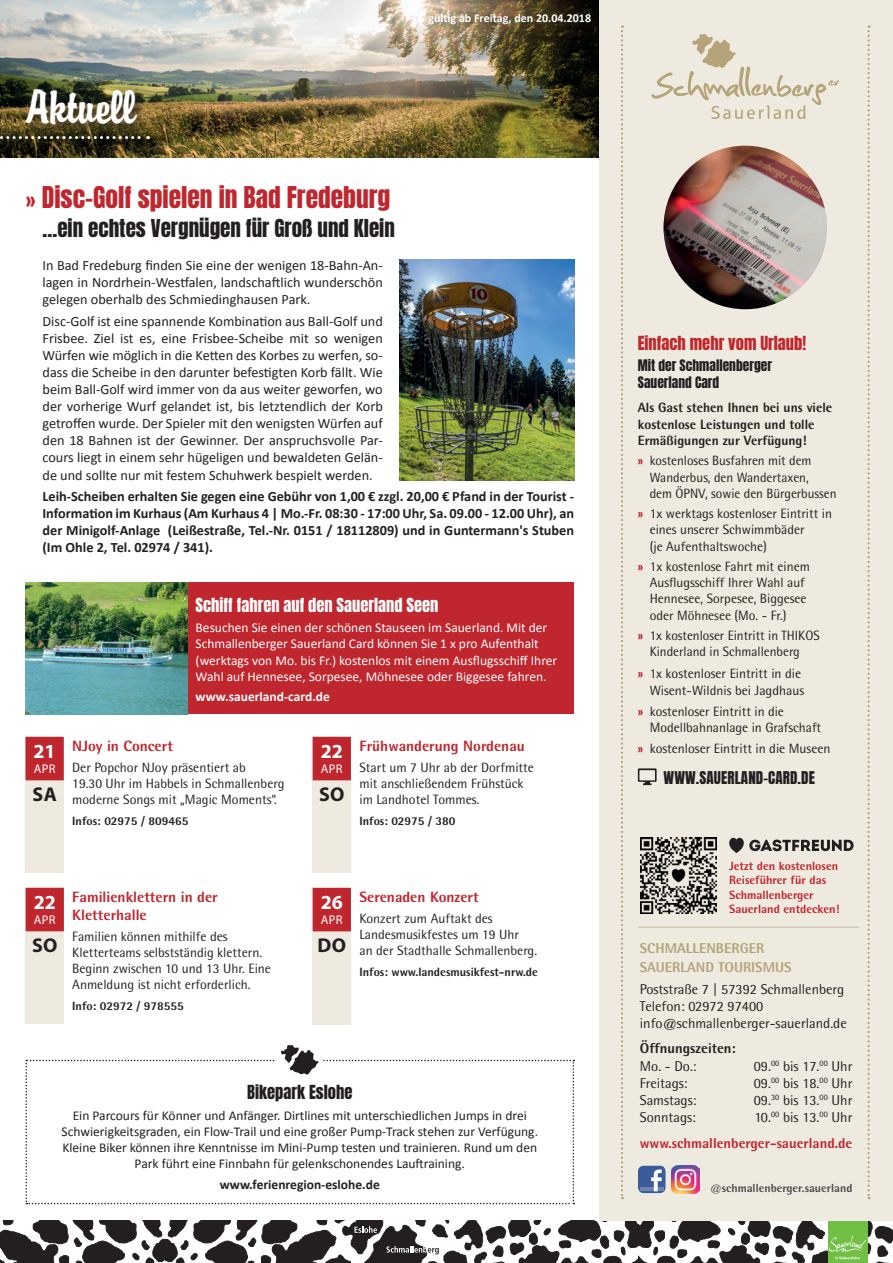
<style>
.page{position:relative;width:893px;height:1263px;background:#fff}
.page>*{position:absolute;margin:0;border:0;box-sizing:border-box;transform-origin:0 0}
.t1{font:42px "Brody";color:#fff}
.t2{font:25.5px "Anton";color:#c0262d}
.t3{font:21px "Anton";color:#231f20}
.t4{font:700 19.95px "Myriad Pro";color:#fff}
.t5{font:700 19.95px "Myriad Pro";letter-spacing:.02em;color:#231f20}
.t6{font:16.5px "Anton";color:#fff}
.t7{font:16.5px "Anton";color:#c0262d}
.t8{font:16.5px "Anton";color:#231f20}
.t9{font:800 15px/18px "Rotis Semi Sans Std";color:#c0262d}
.t10{font:15px "Anton";letter-spacing:.01em;color:#231f20}
.t11{font:14.25px/17.1px "Calibri";color:#231f20;text-align:justify}
.t12{font:700 14.25px/17.1px "Calibri";color:#231f20;text-align:justify}
.t13{font:14.25px/17.1px "Rotis Semi Sans Std";color:#231f20}
.t14{font:800 14.25px/25.7px "Rotis Semi Sans Std";color:#c0262d;text-align:right}
.t15{font:800 14.25px/19.5px "Rotis Semi Sans Std";color:#b5a379}
.t16{font:800 14.25px "Rotis Semi Sans Std";color:#231f20}
.t17{font:13.5px/16.2px "Rotis Semi Sans Std";color:#231f20}
.t18{font:13.5px/16.2px "Calibri";color:#231f20;text-align:center}
.t19{font:13.5px/16.2px "Calibri";color:#fff}
.t20{font:800 13.5px/16.2px "Rotis Semi Sans Std";color:#231f20}
.t21{font:13.5px/16.5px "Anton";color:#231f20}
.t22{font:700 13.5px "Calibri";color:#231f20}
.t23{font:700 13.5px "Calibri";color:#fff}
.t24{font:12.6px "Myriad Pro";letter-spacing:.02em;color:#fff}
.t25{font:800 12px "Rotis Semi Sans Std";color:#231f20}
.t26{font:800 12px/14.4px "Rotis Semi Sans Std";color:#c0262d}
.t27{font:700 12px "Calibri";color:#fff}
.t28{font:800 11.7px "Rotis Semi Sans Std";color:#4b4c4d}
.s1{font-family:"Rotis Semi Sans Std";font-weight:800}
.s2{font-weight:800;color:#c0262d}
.s3{font-weight:400;color:#231f20}
</style>
<div class="page">
<img style="left:0;top:0;width:600px;height:157px">
<svg style="left:0;top:1220px;width:893px;height:43px"></svg>
<hr style="left:828px;top:1260px;width:39px;height:3px;background:#71bf44">
<div style="left:600px;top:0;width:293px;height:1220px;background:#efeae0"></div>
<svg style="left:621px;top:26px;width:2px;height:1173px"></svg>
<svg style="left:867px;top:26px;width:3px;height:1173px"></svg>
<img style="left:663px;top:146px;width:164px;height:163px;border-radius:82px">
<div style="left:313px;top:888px;width:38px;height:137px;background:#efeae0"></div>
<div style="left:313px;top:888px;width:38px;height:43px;background:#c0262d"></div>
<div style="left:313px;top:737px;width:38px;height:136px;background:#efeae0"></div>
<div style="left:313px;top:737px;width:38px;height:43px;background:#c0262d"></div>
<div style="left:26px;top:737px;width:38px;height:136px;background:#efeae0"></div>
<div style="left:26px;top:737px;width:38px;height:43px;background:#c0262d"></div>
<div style="left:426px;top:12px;width:171px;height:19px;background:#231f20;opacity:.3"></div>
<img style="left:672px;top:1165px;width:28px;height:28px">
<svg style="left:638px;top:1165px;width:28px;height:28px"></svg>
<div style="left:187px;top:582px;width:387px;height:132px;background:#c0262d"></div>
<img style="left:26px;top:582px;width:161px;height:132px">
<img style="left:400px;top:259px;width:174px;height:221px">
<div style="left:26px;top:887px;width:38px;height:137px;background:#efeae0"></div>
<div style="left:26px;top:888px;width:38px;height:43px;background:#c0262d"></div>
<svg style="left:651px;top:34px;width:188px;height:85px"></svg>
<div style="left:0;top:132px;width:162px;height:20px;background:#231f20;opacity:.75"></div>
<svg style="left:0;top:136px;width:149px;height:3px"></svg>
<div style="left:21px;top:85px;width:128px;height:53px;background:#231f20;opacity:.75"></div>
<img style="left:641px;top:838px;width:75px;height:75px">
<svg style="left:729px;top:838px;width:125px;height:15px"></svg>
<hr style="left:638px;top:926px;width:221px;height:2px;background:#d6cab2">
<svg style="left:26px;top:1045px;width:548px;height:159px"></svg>
<svg style="left:638px;top:768px;width:19px;height:17px"></svg>
<h1 class="t1" style="left:26px;top:81px;width:112px">Aktuell</h1>
<p class="t27" style="left:428px;top:9px;width:164px">gültig ab Freitag, den 20.04.2018</p>
<h2 class="t2" style="left:26px;top:184px;width:366px"><span class="s1">»</span> Disc-Golf spielen in Bad Fredeburg</h2>
<h3 class="t3" style="left:43px;top:218px;width:354px">…ein echtes Vergnügen für Groß und Klein</h3>
<p class="t11" style="left:43px;top:256px;width:342px">In Bad Fredeburg finden Sie eine der wenigen 18-Bahn-An&shy;lagen in Nordrhein-Westfalen, landschaftlich wunderschön gelegen oberhalb des Schmiedinghausen Park.</p>
<p class="t11" style="left:43px;top:312px;width:342px">Disc-Golf ist eine spannende Kombination aus Ball-Golf und Frisbee. Ziel ist es, eine Frisbee-Scheibe mit so wenigen Würfen wie möglich in die Ketten des Korbes zu werfen, so&shy;dass die Scheibe in den darunter befestigten Korb fällt. Wie beim Ball-Golf wird immer von da aus weiter geworfen, wo der vorherige Wurf gelandet ist, bis letztendlich der Korb getroffen wurde. Der Spieler mit den wenigsten Würfen auf den 18 Bahnen ist der Gewinner. Der anspruchsvolle Par&shy;cours liegt in einem sehr hügeligen und bewaldeten Gelän&shy;de und sollte nur mit festem Schuhwerk bespielt werden.</p>
<p class="t12" style="left:43px;top:487px;width:533px">Leih-Scheiben erhalten Sie gegen eine Gebühr von 1,00 € zzgl. 20,00 € Pfand in der Tourist - Information im Kurhaus (Am Kurhaus 4 | Mo.-Fr. 08:30 - 17:00 Uhr, Sa. 09.00 - 12.00 Uhr), an der Minigolf-Anlage (Leißestraße, Tel.-Nr. 0151 / 18112809) und in Guntermann's Stuben (Im Ohle 2, Tel. 02974 / 341).</p>
<h3 class="t4" style="left:34px;top:738px;width:24px">21</h3>
<p class="t24" style="left:34px;top:761px;width:23px">APR</p>
<h3 class="t5" style="left:32px;top:782px;width:26px">SA</h3>
<p class="t6" style="left:196px;top:596px;width:244px">Schiff fahren auf den Sauerland Seen</p>
<p class="t19" style="left:196px;top:619px;width:363px">Besuchen Sie einen der schönen Stauseen im Sauerland. Mit der Schmallenberger Sauerland Card können Sie 1 x pro Aufenthalt (werktags von Mo. bis Fr.) kostenlos mit einem Ausflugsschiff Ihrer Wahl auf Hennesee, Sorpesee, Möhnesee oder Biggesee fahren.</p>
<p class="t23" style="left:196px;top:687px;width:136px">www.sauerland-card.de</p>
<p class="t9" style="left:72px;top:737px;width:102px">NJoy in Concert</p>
<p class="t17" style="left:72px;top:759px;width:214px">Der Popchor NJoy präsentiert ab<br>19.30 Uhr im Habbels in Schmallenberg moderne Songs mit „Magic Moments“.</p>
<p class="t25" style="left:72px;top:813px;width:118px">Infos: 02975 / 809465</p>
<h3 class="t4" style="left:321px;top:738px;width:24px">22</h3>
<p class="t24" style="left:321px;top:761px;width:23px">APR</p>
<h3 class="t5" style="left:319px;top:782px;width:27px">SO</h3>
<p class="t9" style="left:359px;top:737px;width:167px">Frühwanderung Nordenau</p>
<p class="t17" style="left:359px;top:759px;width:176px">Start um 7 Uhr ab der Dorfmitte mit anschließendem Frühstück im Landhotel Tommes.</p>
<p class="t25" style="left:359px;top:813px;width:98px">Infos: 02975 / 380</p>
<h3 class="t4" style="left:34px;top:889px;width:24px">22</h3>
<p class="t24" style="left:34px;top:912px;width:23px">APR</p>
<h3 class="t5" style="left:32px;top:932px;width:27px">SO</h3>
<p class="t9" style="left:72px;top:888px;width:147px">Familienklettern in der<br>Kletterhalle</p>
<p class="t17" style="left:72px;top:928px;width:200px">Familien können mithilfe des Kletterteams selbstständig klettern.<br>Beginn zwischen 10 und 13 Uhr. Eine Anmeldung ist nicht erforderlich.</p>
<p class="t25" style="left:72px;top:998px;width:113px">Info: 02972 / 978555</p>
<h3 class="t4" style="left:321px;top:889px;width:24px">26</h3>
<p class="t24" style="left:321px;top:912px;width:23px">APR</p>
<h3 class="t5" style="left:317px;top:933px;width:30px">DO</h3>
<p class="t9" style="left:359px;top:888px;width:121px">Serenaden Konzert</p>
<p class="t17" style="left:359px;top:910px;width:179px">Konzert zum Auftakt des<br>Landesmusikfestes um 19 Uhr<br>an der Stadthalle Schmallenberg.</p>
<p class="t25" style="left:359px;top:964px;width:180px">Infos: www.landesmusikfest-nrw.de</p>
<p class="t8" style="left:247px;top:1084px;width:107px">Bikepark Eslohe</p>
<p class="t18" style="left:61px;top:1107px;width:478px">Ein Parcours für Könner und Anfänger. Dirtlines mit unterschiedlichen Jumps in drei Schwierigkeitsgraden, ein Flow-Trail und eine großer Pump-Track stehen zur Verfügung.<br>Kleine Biker können ihre Kenntnisse im Mini-Pump testen und trainieren. Rund um den Park führt eine Finnbahn für gelenkschonendes Lauftraining.</p>
<p class="t22" style="left:220px;top:1174px;width:162px">www.ferienregion-eslohe.de</p>
<p class="t7" style="left:638px;top:335px;width:170px">Einfach mehr vom Urlaub!</p>
<p class="t21" style="left:638px;top:358px;width:136px">Mit der Schmallenberger<br>Sauerland Card</p>
<p class="t20" style="left:638px;top:399px;width:196px">Als Gast stehen Ihnen bei uns viele kostenlose Leistungen und tolle<br>Ermäßigungen zur Verfügung!</p>
<p class="t17" style="left:650px;top:452px;width:188px;text-indent:-12px"><span class="s2">»</span> kostenloses Busfahren mit dem<br>Wanderbus, den Wandertaxen,<br>dem ÖPNV, sowie den Bürgerbussen</p>
<p class="t17" style="left:650px;top:505px;width:184px;text-indent:-12px"><span class="s2">»</span> 1x werktags kostenloser Eintritt in eines unserer Schwimmbäder<br>(je Aufenthaltswoche)</p>
<p class="t17" style="left:650px;top:558px;width:162px;text-indent:-12px"><span class="s2">»</span> 1x kostenlose Fahrt mit einem<br>Ausflugsschiff Ihrer Wahl auf<br>Hennesee, Sorpesee, Biggesee oder Möhnesee (Mo. - Fr.)</p>
<p class="t17" style="left:638px;top:627px;width:183px;text-align:center"><span class="s2">»</span> 1x kostenloser Eintritt in THIKOS<br>Kinderland in Schmallenberg</p>
<p class="t17" style="left:638px;top:664px;width:168px;line-height:17.1px;text-align:right"><span class="s2">»</span> 1x kostenloser Eintritt in die<br>Wisent-Wildnis bei Jagdhaus</p>
<p class="t17" style="left:650px;top:703px;width:173px;text-indent:-12px"><span class="s2">»</span> kostenloser Eintritt in die<br>Modellbahnanlage in Grafschaft</p>
<p class="t17" style="left:638px;top:740px;width:194px"><span class="s2">»</span> kostenloser Eintritt in die Museen</p>
<p class="t10" style="left:663px;top:770px;width:153px">WWW.SAUERLAND-CARD.DE</p>
<p class="t26" style="left:729px;top:858px;width:112px">Jetzt den kostenlosen<br>Reiseführer für das<br>Schmallenberger<br>Sauerland entdecken!</p>
<p class="t15" style="left:640px;top:938px;width:153px">SCHMALLENBERGER<br>SAUERLAND TOURISMUS</p>
<p class="t13" style="left:640px;top:980px;width:208px">Poststraße 7 | 57392 Schmallenberg<br>Telefon: 02972 97400 info@schmallenberger-sauerland.de</p>
<p class="t16" style="left:640px;top:1039px;width:97px">Öffnungszeiten:</p>
<p class="t13" style="left:640px;top:1057px;width:58px">Mo. - Do.:</p>
<p class="t13" style="left:754px;top:1057px;width:100px">09.<sup>00</sup> bis 17.<sup>00</sup> Uhr</p>
<p class="t13" style="left:640px;top:1074px;width:49px">Freitags:</p>
<p class="t13" style="left:754px;top:1074px;width:100px">09.<sup>00</sup> bis 18.<sup>00</sup> Uhr</p>
<p class="t13" style="left:640px;top:1091px;width:58px">Samstags:</p>
<p class="t13" style="left:754px;top:1091px;width:100px">09.<sup>30</sup> bis 13.<sup>00</sup> Uhr</p>
<p class="t13" style="left:640px;top:1108px;width:58px">Sonntags:</p>
<p class="t14" style="left:640px;top:1104px;width:214px"><span class="s3">10.</span><sup>00</sup> <span class="s3">bis 13.</span><sup>00</sup> <span class="s3">Uhr </span>www.schmallenberger-sauerland.de</p>
<p class="t28" style="left:710px;top:1181px;width:144px">@schmallenberger.sauerland</p>
</div>
